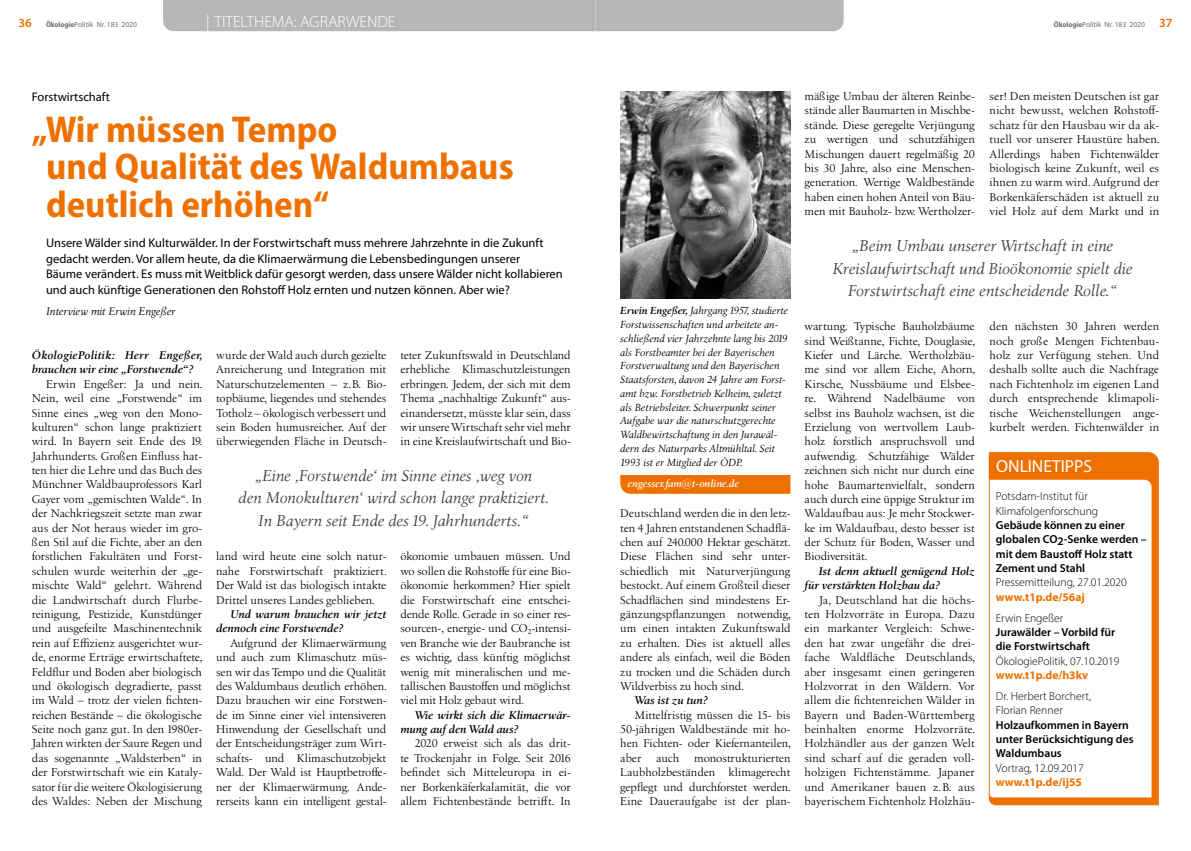
<style>
.page{position:relative;width:1191px;height:851px;background:#fff}
.page>*{position:absolute;margin:0;border:0;box-sizing:border-box;transform-origin:0 0}
.t1{font:700 semi-condensed 37.5px/37.5px "Myriad Pro";color:#ee7100}
.t2{font:17.5px "Myriad Pro";letter-spacing:-.005em;color:#fff}
.t3{font:italic 16.25px/22.5px "Birka LT Pro";color:#414140;text-align:center}
.t4{font:300 16.25px "Myriad Pro";color:#fff}
.t5{font:12.5px/15.9px "Myriad Pro";color:#000}
.t6{font:11.62px/14.4px "Birka LT Pro";color:#000;text-align:justify}
.t7{font:italic 600 11.62px/14.4px "Birka LT Pro";color:#000}
.t8{font:600 11.62px/14.4px "Myriad Pro";color:#000}
.t9{font:300 11.62px/14.4px "Myriad Pro";color:#000}
.t10{font:700 11.62px "Myriad Pro";color:#ee7100}
.t11{font:italic 11.25px "Birka LT Pro";letter-spacing:-.01em;color:#000}
.t12{font:italic 10.62px/13.8px "Birka LT Pro";color:#000}
.t13{font:italic 600 10.62px "Birka LT Pro";letter-spacing:-.02em;color:#fff}
.t14{font:7.5px "Myriad Pro";color:#6f6f6e}
.s1{font-weight:600;font-size:12.5px;color:#ee7100}
.s2{font-weight:700;font-stretch:semi-condensed}
.s3{font-weight:600}
</style>
<div class="page">
<div style="left:163px;top:0;width:680px;height:31px;background:#b5b6b7"></div>
<svg style="left:988px;top:452px;width:170px;height:353px;background:#ef7b13"></svg>
<svg style="left:989px;top:479px;width:162px;height:318px"></svg>
<div style="left:620px;top:475px;width:170px;height:18px;background:#ee7100"></div>
<img style="left:620px;top:91px;width:170px;height:207px">
<p class="t14" style="left:18px;top:20px;width:120px"><span class="s1">36</span> <span class="s2">Ökologie</span>Politik Nr. 183 2020</p>
<h3 class="t4" style="left:206px;top:12px;width:191px">| TITELTHEMA: AGRARWENDE</h3>
<p class="t14" style="left:1054px;top:20px;width:120px"><span class="s2">Ökologie</span>Politik Nr. 183 2020 <span class="s1">37</span></p>
<p class="t5" style="left:32px;top:88px;width:79px">Forstwirtschaft</p>
<h1 class="t1" style="left:46px;top:109px;width:469px;text-indent:-14px">„Wir müssen Tempo<br>und Qualität des Waldumbaus deutlich erhöhen“</h1>
<p class="t5" style="left:46px;top:234px;width:518px">Unsere Wälder sind Kulturwälder. In der Forstwirtschaft muss mehrere Jahrzehnte in die Zukunft gedacht werden. Vor allem heute, da die Klimaerwärmung die Lebensbedingungen unserer<br>Bäume verändert. Es muss mit Weitblick dafür gesorgt werden, dass unsere Wälder nicht kollabieren und auch künftige Generationen den Rohstoff Holz ernten und nutzen können. Aber wie?</p>
<p class="t11" style="left:46px;top:305px;width:131px">Interview mit Erwin Engeßer</p>
<p class="t7" style="left:32px;top:348px;width:172px">ÖkologiePolitik: Herr Engeßer, brauchen wir eine „Forstwende“?</p>
<p class="t6" style="left:32px;top:376px;width:172px;text-indent:14px">Erwin Engeßer: Ja und nein.<br>Nein, weil eine „Forstwende“ im Sinne eines „weg von den Mono&shy;kulturen“ schon lange praktiziert wird. In Bayern seit Ende des 19.<br>Jahrhunderts. Großen Einfluss hat&shy;ten hier die Lehre und das Buch des Münchner Waldbauprofessors Karl Gayer vom „gemischten Walde“. In der Nachkriegszeit setzte man zwar aus der Not heraus wieder im gro&shy;ßen Stil auf die Fichte, aber an den forstlichen Fakultäten und Forst&shy;schulen wurde weiterhin der „ge&shy;mischte Wald“ gelehrt. Während die Landwirtschaft durch Flurbe&shy;reinigung, Pestizide, Kunstdünger und ausgefeilte Maschinentechnik rein auf Effizienz ausgerichtet wur&shy;de, enorme Erträge erwirtschaftete, Feldflur und Boden aber biologisch und ökologisch degradierte, passt im Wald – trotz der vielen fichten&shy;reichen Bestände – die ökologische Seite noch ganz gut. In den 1980er-Jahren wirkten der Saure Regen und das sogenannte „Waldsterben“ in der Forstwirtschaft wie ein Kataly&shy;sator für die weitere Ökologisierung des Waldes: Neben der Mischung</p>
<p class="t6" style="left:216px;top:348px;width:172px">wurde der Wald auch durch gezielte Anreicherung und Integration mit Naturschutzelementen – z.B. Bio&shy;topbäume, liegendes und stehendes Totholz – ökologisch verbessert und sein Boden humusreicher. Auf der überwiegenden Fläche in Deutsch-</p>
<p class="t6" style="left:400px;top:348px;width:172px">teter Zukunftswald in Deutschland erhebliche Klimaschutzleistungen erbringen. Jedem, der sich mit dem Thema „nachhaltige Zukunft“ aus&shy;einandersetzt, müsste klar sein, dass wir unsere Wirtschaft sehr viel mehr in eine Kreislaufwirtschaft und Bio-</p>
<h3 class="t3" style="left:239px;top:464px;width:312px">„Eine ‚Forstwende‘ im Sinne eines ‚weg von<br>den Monokulturen‘ wird schon lange praktiziert.<br>In Bayern seit Ende des 19. Jahrhunderts.“</h3>
<p class="t6" style="left:216px;top:549px;width:172px">land wird heute eine solch natur&shy;nahe Forstwirtschaft praktiziert.<br>Der Wald ist das biologisch intakte Drittel unseres Landes geblieben.</p>
<p class="t7" style="left:216px;top:607px;width:172px;text-indent:14px">Und warum brauchen wir jetzt dennoch eine Forstwende?</p>
<p class="t6" style="left:216px;top:635px;width:172px;text-indent:14px">Aufgrund der Klimaerwärmung und auch zum Klimaschutz müs&shy;sen wir das Tempo und die Qualität des Waldumbaus deutlich erhöhen.<br>Dazu brauchen wir eine Forstwen&shy;de im Sinne einer viel intensiveren Hinwendung der Gesellschaft und der Entscheidungsträger zum Wirt&shy;schafts- und Klimaschutzobjekt Wald. Der Wald ist Hauptbetroffe&shy;ner der Klimaerwärmung. Ande&shy;rerseits kann ein intelligent gestal-</p>
<p class="t6" style="left:400px;top:549px;width:172px">ökonomie umbauen müssen. Und wo sollen die Rohstoffe für eine Bio&shy;ökonomie herkommen? Hier spielt die Forstwirtschaft eine entschei&shy;dende Rolle. Gerade in so einer res&shy;sourcen-, energie- und CO<sub>2</sub>-intensi&shy;ven Branche wie der Baubranche ist es wichtig, dass künftig möglichst wenig mit mineralischen und me&shy;tallischen Baustoffen und möglichst viel mit Holz gebaut wird.</p>
<p class="t7" style="left:400px;top:707px;width:172px;text-indent:14px">Wie wirkt sich die Klimaerwär&shy;mung auf den Wald aus?</p>
<p class="t6" style="left:400px;top:736px;width:172px;text-indent:14px">2020 erweist sich als das drit&shy;te Trockenjahr in Folge. Seit 2016 befindet sich Mitteleuropa in ei&shy;ner Borkenkäferkalamität, die vor allem Fichtenbestände betrifft. In</p>
<p class="t12" style="left:620px;top:304px;width:169px"><span class="s3">Erwin Engeßer,</span> Jahrgang 1957, studierte Forstwissenschaften und arbeitete an&shy;schließend vier Jahrzehnte lang bis 2019 als Forstbeamter bei der Bayerischen Forstverwaltung und den Bayerischen Staatsforsten, davon 24 Jahre am Forst&shy;amt bzw. Forstbetrieb Kelheim, zuletzt als Betriebsleiter. Schwerpunkt seiner Aufgabe war die naturschutzgerechte Waldbewirtschaftung in den Jurawäl&shy;dern des Naturparks Altmühltal. Seit 1993 ist er Mitglied der ÖDP.</p>
<p class="t13" style="left:627px;top:477px;width:113px">engesser.fam@t-online.de</p>
<p class="t6" style="left:620px;top:506px;width:172px">Deutschland werden die in den letz&shy;ten 4 Jahren entstandenen Schadflä&shy;chen auf 240.000 Hektar geschätzt.<br>Diese Flächen sind sehr unter&shy;schiedlich mit Naturverjüngung bestockt. Auf einem Großteil dieser Schadflächen sind mindestens Er&shy;gänzungspflanzungen notwendig, um einen intakten Zukunftswald zu erhalten. Dies ist aktuell alles andere als einfach, weil die Böden zu trocken und die Schäden durch Wildverbiss zu hoch sind.</p>
<p class="t7" style="left:634px;top:693px;width:75px">Was ist zu tun?</p>
<p class="t6" style="left:620px;top:707px;width:172px;text-indent:14px">Mittelfristig müssen die 15- bis 50-jährigen Waldbestände mit ho&shy;hen Fichten- oder Kiefernanteilen, aber</p>
<p class="t6" style="left:656px;top:750px;width:25px">auch</p>
<p class="t6" style="left:620px;top:750px;width:172px;text-indent:74px">monostrukturierten Laubholzbeständen klimagerecht gepflegt und durchforstet werden.<br>Eine Daueraufgabe ist der plan-</p>
<p class="t6" style="left:804px;top:89px;width:172px">mäßige Umbau der älteren Reinbe&shy;stände aller Baumarten in Mischbe&shy;stände. Diese geregelte Verjüngung zu wertigen und schutzfähigen Mischungen dauert regelmäßig 20 bis 30 Jahre, also eine Menschen&shy;generation. Wertige Waldbestände haben einen hohen Anteil von Bäu&shy;men mit Bauholz- bzw. Wertholzer-</p>
<p class="t6" style="left:989px;top:89px;width:171px">ser! Den meisten Deutschen ist gar nicht bewusst, welchen Rohstoff&shy;schatz für den Hausbau wir da ak&shy;tuell vor unserer Haustüre haben.<br>Allerdings haben Fichtenwälder biologisch keine Zukunft, weil es ihnen zu warm wird. Aufgrund der Borkenkäferschäden ist aktuell zu viel Holz auf dem Markt und in</p>
<h3 class="t3" style="left:832px;top:235px;width:301px">„Beim Umbau unserer Wirtschaft in eine<br>Kreislaufwirtschaft und Bioökonomie spielt die<br>Forstwirtschaft eine entscheidende Rolle.“</h3>
<p class="t6" style="left:804px;top:319px;width:172px">wartung. Typische Bauholzbäume sind Weißtanne, Fichte, Douglasie, Kiefer und Lärche. Wertholzbäu&shy;me sind vor allem Eiche, Ahorn, Kirsche, Nussbäume und Elsbee&shy;re. Während Nadelbäume von selbst ins Bauholz wachsen, ist die Erzielung von wertvollem Laub&shy;holz forstlich anspruchsvoll und aufwendig. Schutzfähige Wälder zeichnen sich nicht nur durch eine hohe Baumartenvielfalt, sondern auch durch eine üppige Struktur im Waldaufbau aus: Je mehr Stockwer&shy;ke im Waldaufbau, desto besser ist der Schutz für Boden, Wasser und Biodiversität.</p>
<p class="t7" style="left:804px;top:563px;width:172px;text-indent:14px">Ist denn aktuell genügend Holz für verstärkten Holzbau da?</p>
<p class="t6" style="left:804px;top:592px;width:172px;text-indent:14px">Ja, Deutschland hat die höchs&shy;ten Holzvorräte in Europa. Dazu ein markanter Vergleich: Schwe&shy;den hat zwar ungefähr die drei&shy;fache Waldfläche Deutschlands, aber insgesamt einen geringeren Holzvorrat in den Wäldern. Vor allem die fichtenreichen Wälder in Bayern und Baden-Württemberg beinhalten enorme Holzvorräte.<br>Holzhändler aus der ganzen Welt sind scharf auf die geraden voll&shy;holzigen Fichtenstämme. Japaner und Amerikaner bauen z.B. aus bayerischem Fichtenholz Holzhäu-</p>
<p class="t6" style="left:989px;top:319px;width:171px">den nächsten 30 Jahren werden noch große Mengen Fichtenbau&shy;holz zur Verfügung stehen. Und deshalb sollte auch die Nachfrage nach Fichtenholz im eigenen Land durch entsprechende klimapoli&shy;tische Weichenstellungen ange&shy;kurbelt werden. Fichtenwälder in</p>
<h2 class="t2" style="left:996px;top:455px;width:97px">ONLINETIPPS</h2>
<p class="t9" style="left:995px;top:489px;width:104px">Potsdam-Institut für<br>Klimafolgenforschung</p>
<p class="t8" style="left:995px;top:517px;width:152px">Gebäude können zu einer globalen CO2-Senke werden – mit dem Baustoff Holz statt<br>Zement und Stahl</p>
<p class="t9" style="left:995px;top:575px;width:133px">Pressemitteilung, 27.01.2020</p>
<p class="t10" style="left:995px;top:589px;width:91px">www.t1p.de/56aj</p>
<p class="t9" style="left:995px;top:610px;width:69px">Erwin Engeßer</p>
<p class="t8" style="left:995px;top:624px;width:121px">Jurawälder – Vorbild für die Forstwirtschaft</p>
<p class="t9" style="left:995px;top:653px;width:125px">ÖkologiePolitik, 07.10.2019</p>
<p class="t10" style="left:995px;top:667px;width:94px">www.t1p.de/h3kv</p>
<p class="t9" style="left:995px;top:688px;width:97px">Dr. Herbert Borchert,<br>Florian Renner</p>
<p class="t8" style="left:995px;top:717px;width:139px">Holzaufkommen in Bayern unter Berücksichtigung des<br>Waldumbaus</p>
<p class="t9" style="left:995px;top:760px;width:89px">Vortrag, 12.09.2017</p>
<p class="t10" style="left:995px;top:774px;width:88px">www.t1p.de/ij55</p>
</div>
